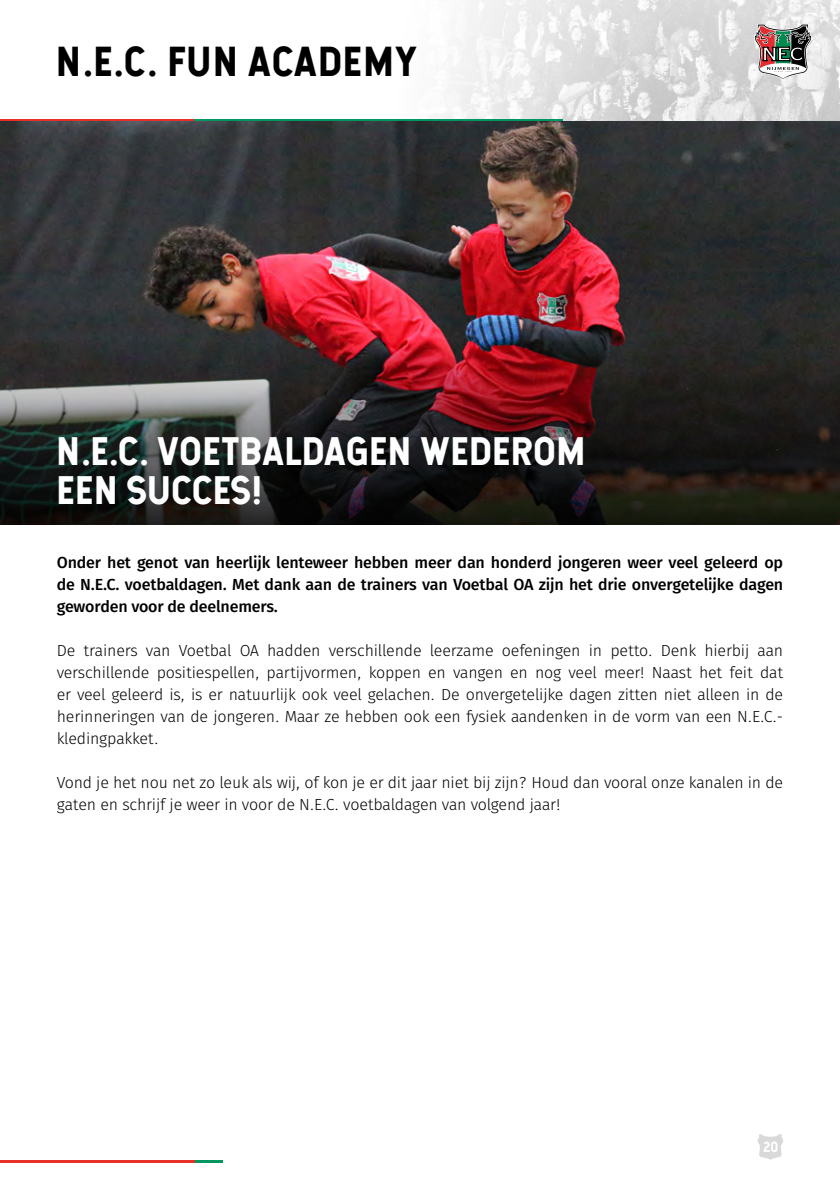
<style>
.page{position:relative;width:840px;height:1191px;background:#fff}
.page>*{position:absolute;margin:0;border:0;box-sizing:border-box;transform-origin:0 0}
.t1{font:40px "Hansief";letter-spacing:.05em;color:#000}
.t2{font:38px/39.6px "Hansief";letter-spacing:.03em;color:#fff}
.t3{font:16px/22px "Fira Sans OT Light";letter-spacing:-.01em;color:#000;text-align:justify}
.t4{font:16px/22px "Fira Sans OT Medium";letter-spacing:-.01em;color:#000;text-align:justify}
.t5{font:14px "Hansief";color:#fff}
</style>
<div class="page">
<hr style="left:0;top:119px;width:194px;height:3px;background:#e63029">
<img style="left:61px;top:0;width:778px;height:122px">
<hr style="left:194px;top:119px;width:369px;height:3px;background:#009760">
<hr style="left:194px;top:1159px;width:29px;height:3px;background:#009760">
<hr style="left:0;top:1159px;width:194px;height:3px;background:#e63029">
<svg style="left:757px;top:1134px;width:25px;height:25px"></svg>
<img style="left:0;top:122px;width:839px;height:153px">
<img style="left:0;top:275px;width:839px;height:249px">
<svg style="left:754px;top:24px;width:57px;height:55px"></svg>
<h1 class="t1" style="left:57px;top:36px;width:361px">N.E.C. FUN ACADEMY</h1>
<h2 class="t2" style="left:57px;top:430px;width:529px">N.E.C. VOETBALDAGEN WEDEROM<br>EEN SUCCES!</h2>
<p class="t4" style="left:57px;top:552px;width:727px">Onder het genot van heerlijk lenteweer hebben meer dan honderd jongeren weer veel geleerd op de N.E.C. voetbaldagen. Met dank aan de trainers van Voetbal OA zijn het drie onvergetelijke dagen geworden voor de deelnemers.</p>
<p class="t3" style="left:57px;top:640px;width:727px">De trainers van Voetbal OA hadden verschillende leerzame oefeningen in petto. Denk hierbij aan verschillende positiespellen, partijvormen, koppen en vangen en nog veel meer! Naast het feit dat er veel geleerd is, is er natuurlijk ook veel gelachen. De onvergetelijke dagen zitten niet alleen in de herinneringen van de jongeren. Maar ze hebben ook een fysiek aandenken in de vorm van een N.E.C.- kledingpakket.</p>
<p class="t3" style="left:57px;top:772px;width:727px">Vond je het nou net zo leuk als wij, of kon je er dit jaar niet bij zijn? Houd dan vooral onze kanalen in de gaten en schrijf je weer in voor de N.E.C. voetbaldagen van volgend jaar!</p>
<p class="t5" style="left:762px;top:1137px;width:16px">20</p>
</div>
